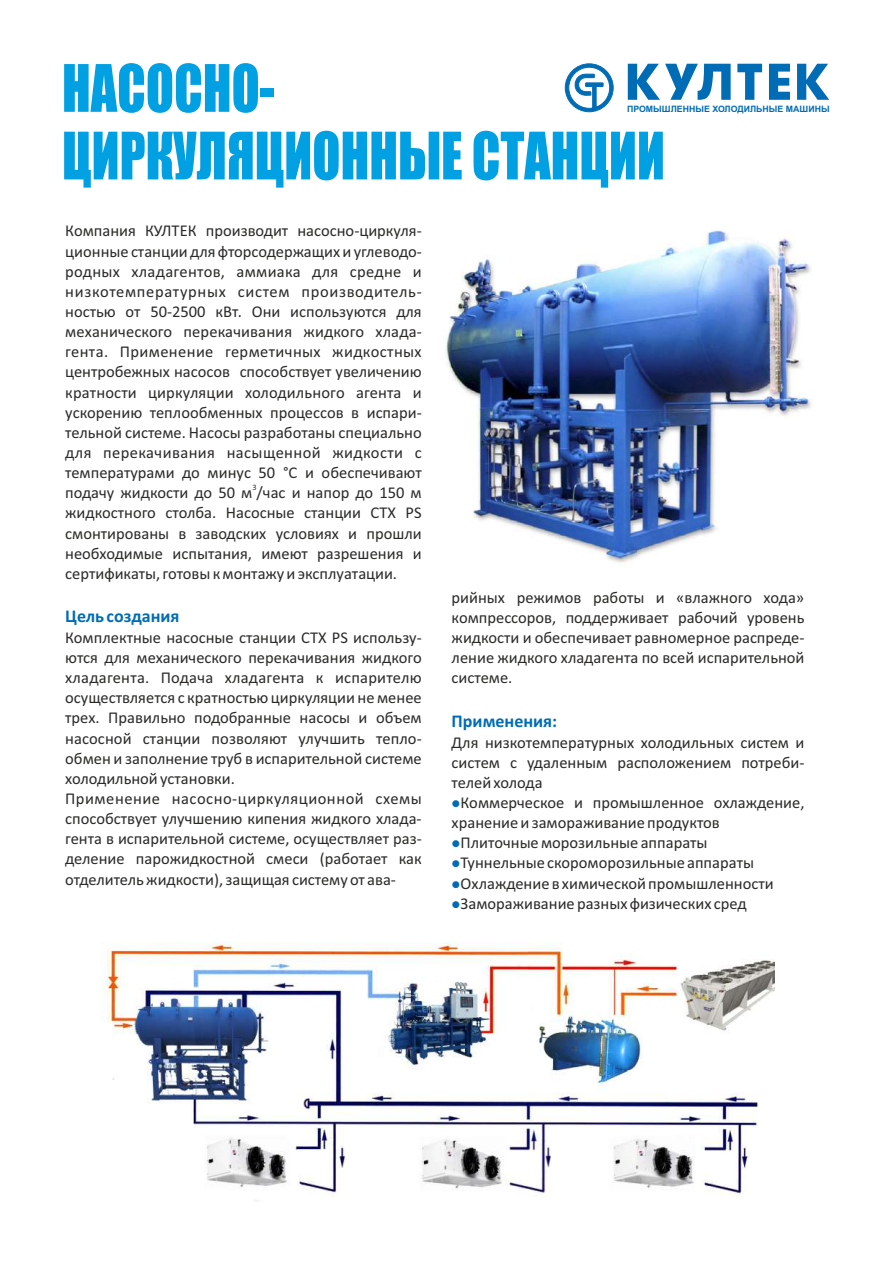
<style>
.page{position:relative;width:893px;height:1263px;background:#fff}
.page>*{position:absolute;margin:0;border:0;box-sizing:border-box;transform-origin:0 0}
.t1{font:60.3px/67.7px "Impact";color:#00a0e3;scale:.86 1}
.t2{font:700 18px "Calibri";color:#006cb5}
.t3{font:16.5px/20.1px "Calibri";color:#2b2a29;text-align:justify}
.t4{font:700 8.85px "Arial";color:#006cb5}
.t5{font:8.25px "Calibri";color:#2b2a29}
.s1{color:#006cb5}
</style>
<div class="page">
<svg style="left:628px;top:64px;width:201px;height:36px"></svg>
<img style="left:101px;top:941px;width:673px;height:260px">
<img style="left:445px;top:230px;width:366px;height:336px">
<svg style="left:564px;top:63px;width:50px;height:49px"></svg>
<h1 class="t1" style="left:62px;top:58px;width:703px">НАСОСНО-<br>ЦИРКУЛЯЦИОННЫЕ СТАНЦИИ</h1>
<p class="t4" style="left:627px;top:106px;width:204px">ПРОМЫШЛЕННЫЕ ХОЛОДИЛЬНЫЕ МАШИНЫ</p>
<p class="t3" style="left:65px;top:222px;width:358px">Компания КУЛТЕК производит насосно-циркуля&shy;ционные станции для фторсодержащих и углеводо&shy;родных хладагентов, аммиака для средне и низкотемпературных систем производитель&shy;ностью от 50-2500 кВт. Они используются для механического перекачивания жидкого хлада&shy;гента. Применение герметичных жидкостных центробежных насосов способствует увеличению кратности циркуляции холодильного агента и ускорению теплообменных процессов в испари&shy;тельной системе. Насосы разработаны специально для перекачивания насыщенной жидкости с температурами до минус 50 °С и обеспечивают</p>
<p class="t5" style="left:252px;top:484px;width:6px">3</p>
<p class="t3" style="left:65px;top:484px;width:358px">подачу жидкости до 50 м /час и напор до 150 м жидкостного столба. Насосные станции CTX PS смонтированы в заводских условиях и прошли необходимые испытания, имеют разрешения и сертификаты, готовы к монтажу и эксплуатации.</p>
<p class="t2" style="left:65px;top:609px;width:116px">Цель создания</p>
<p class="t3" style="left:65px;top:629px;width:358px;text-align:left">Комплектные насосные станции CTХ PS использу&shy;ются для механического перекачивания жидкого хладагента. Подача хладагента к испарителю осуществляется с кратностью циркуляции не менее трех. Правильно подобранные насосы и объем насосной станции позволяют улучшить тепло&shy;обмен и заполнение труб в испарительной системе холодильной установки.<br>Применение насосно-циркуляционной схемы способствует улучшению кипения жидкого хлада&shy;гента в испарительной системе, осуществляет раз&shy;деление парожидкостной смеси (работает как отделитель жидкости), защищая систему от ава-</p>
<p class="t3" style="left:452px;top:589px;width:354px">рийных режимов работы и «влажного хода» компрессоров, поддерживает рабочий уровень жидкости и обеспечивает равномерное распреде&shy;ление жидкого хладагента по всей испарительной системе.</p>
<p class="t2" style="left:452px;top:713px;width:107px">Применения:</p>
<p class="t3" style="left:452px;top:733px;width:354px">Для низкотемпературных холодильных систем и систем с удаленным расположением потреби&shy;телей холода</p>
<p class="t3" style="left:452px;top:794px;width:354px"><span class="s1">●</span>Коммерческое и промышленное охлаждение, хранение и замораживание продуктов</p>
<p class="t3" style="left:452px;top:834px;width:257px"><span class="s1">●</span>Плиточные морозильные аппараты</p>
<p class="t3" style="left:452px;top:854px;width:304px"><span class="s1">●</span>Туннельные скороморозильные аппараты</p>
<p class="t3" style="left:452px;top:874px;width:324px"><span class="s1">●</span>Охлаждение в химической промышленности</p>
<p class="t3" style="left:452px;top:894px;width:296px"><span class="s1">●</span>Замораживание разных физических сред</p>
</div>
